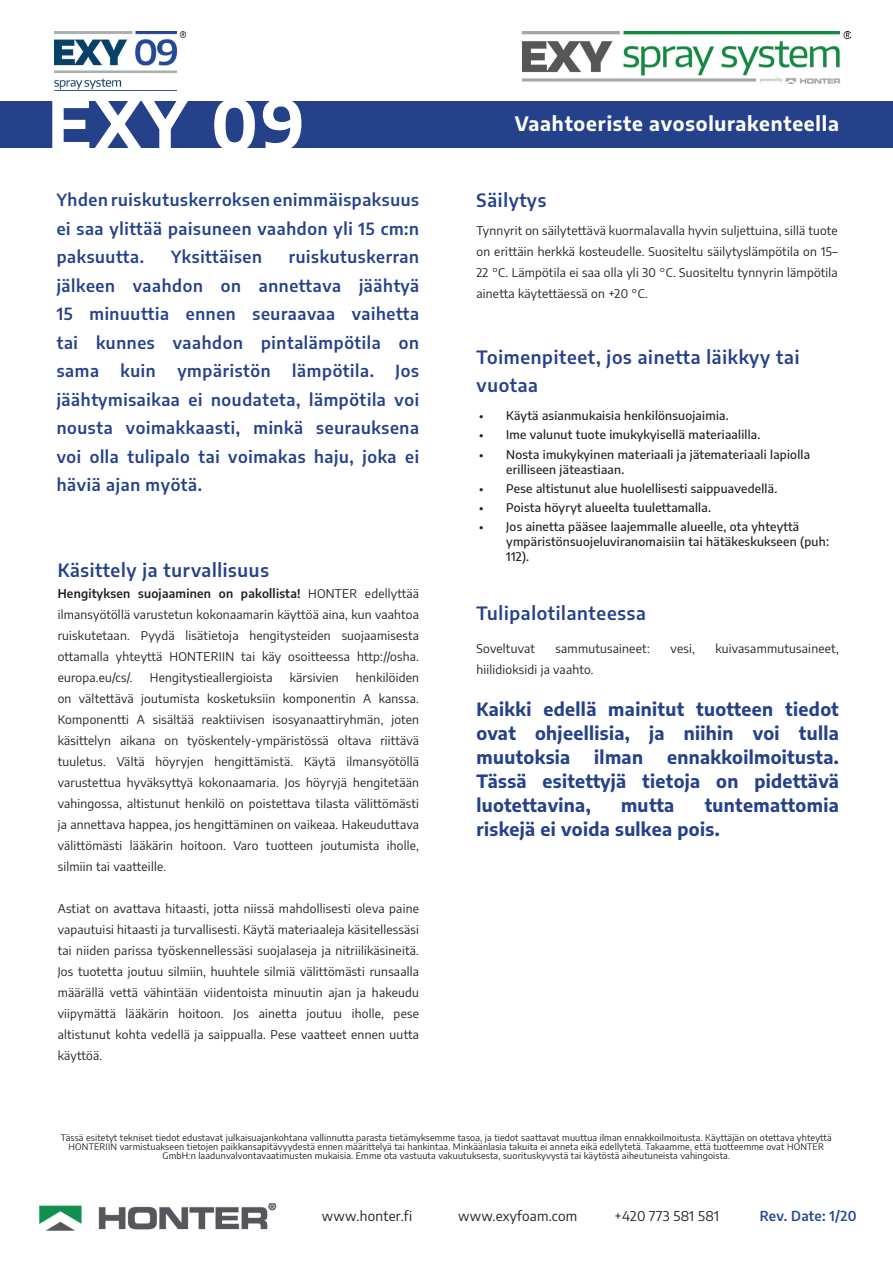
<style>
.page{position:relative;width:893px;height:1263px;background:#fff}
.page>*{position:absolute;margin:0;border:0;box-sizing:border-box;transform-origin:0 0}
.t1{font:700 70.5px "Encode Sans";color:#fff}
.t2{font:700 19.5px "Encode Sans";letter-spacing:.04em;color:#fff}
.t3{font:700 18px/24px "Encode Sans";letter-spacing:.02em;color:#24418a;text-align:justify}
.t4{font:600 18px/28.5px "Encode Sans";letter-spacing:.04em;color:#24418a}
.t5{font:600 16.5px/28.5px "Encode Sans";letter-spacing:.04em;color:#24418a;text-align:justify}
.t6{font:13.5px "Encode Sans";letter-spacing:.02em;color:#231f20}
.t7{font:600 13.5px "Encode Sans";letter-spacing:.015em;color:#274b95}
.t8{font:12px/21px "Encode Sans";letter-spacing:.02em;color:#231f20;text-align:justify}
.t9{font:500 12px/15px "Encode Sans";letter-spacing:.02em;color:#231f20}
.t10{font:9px/9px "Encode Sans";letter-spacing:.02em;color:#231f20;text-align:center}
.s1{font-weight:600}
</style>
<div class="page">
<img style="left:55px;top:32px;width:131px;height:58px">
<img style="left:522px;top:32px;width:328px;height:51px">
<div style="left:0;top:101px;width:893px;height:47px;background:#24418a"></div>
<img style="left:39px;top:1203px;width:238px;height:28px">
<h1 class="t1" style="left:48px;top:72px;width:259px">EXY 09</h1>
<h3 class="t5" style="left:57px;top:185px;width:364px">Yhden ruiskutuskerroksen enimmäispaksuus ei saa ylittää paisuneen vaahdon yli 15 cm:n paksuutta.</h3>
<h3 class="t5" style="left:57px;top:242px;width:364px;text-indent:232px">ruiskutuskerran jälkeen vaahdon on annettava jäähtyä 15 minuuttia ennen seuraavaa vaihetta tai kunnes vaahdon pintalämpötila on sama</h3>
<h3 class="t5" style="left:171px;top:242px;width:92px">Yksittäisen</h3>
<h3 class="t5" style="left:121px;top:356px;width:37px">kuin</h3>
<h3 class="t5" style="left:177px;top:356px;width:95px">ympäristön</h3>
<h3 class="t5" style="left:292px;top:356px;width:83px">lämpötila.</h3>
<h3 class="t5" style="left:57px;top:356px;width:364px;text-indent:339px">Jos jäähtymisaikaa ei noudateta, lämpötila voi nousta voimakkaasti, minkä seurauksena voi olla tulipalo tai voimakas haju, joka ei häviä ajan myötä.</h3>
<h3 class="t4" style="left:58px;top:555px;width:213px">Käsittely ja turvallisuus</h3>
<p class="t8" style="left:58px;top:582px;width:363px"><span class="s1">Hengityksen suojaaminen on pakollista!</span> HONTER edellyttää ilmansyötöllä varustetun kokonaamarin käyttöä aina, kun vaahtoa ruiskutetaan. Pyydä lisätietoja hengitysteiden suojaamisesta ottamalla yhteyttä HONTERIIN tai käy osoitteessa http://osha. europa.eu/cs/.</p>
<p class="t8" style="left:58px;top:666px;width:363px;text-indent:298px">henkilöiden on vältettävä joutumista kosketuksiin komponentin A kanssa.<br>Komponentti A sisältää reaktiivisen isosyanaattiryhmän, joten käsittelyn aikana on työskentely-ympäristössä oltava riittävä tuuletus. Vältä höyryjen hengittämistä. Käytä ilmansyötöllä varustettua hyväksyttyä kokonaamaria. Jos höyryjä hengitetään vahingossa, altistunut henkilö on poistettava tilasta välittömästi ja annettava happea, jos hengittäminen on vaikeaa. Hakeuduttava välittömästi lääkärin hoitoon. Varo tuotteen joutumista iholle, silmiin tai vaatteille.</p>
<p class="t8" style="left:58px;top:897px;width:363px">Astiat on avattava hitaasti, jotta niissä mahdollisesti oleva paine vapautuisi hitaasti ja turvallisesti. Käytä materiaaleja käsitellessäsi tai niiden parissa työskennellessäsi suojalaseja ja nitriilikäsineitä.<br>Jos tuotetta joutuu silmiin, huuhtele silmiä välittömästi runsaalla määrällä vettä vähintään viidentoista minuutin ajan ja hakeudu viipymättä lääkärin hoitoon. Jos ainetta joutuu iholle, pese altistunut kohta vedellä ja saippualla. Pese vaatteet ennen uutta käyttöä.</p>
<p class="t8" style="left:150px;top:666px;width:124px">Hengitystieallergioista</p>
<p class="t8" style="left:290px;top:666px;width:50px">kärsivien</p>
<h2 class="t2" style="left:515px;top:109px;width:325px">Vaahtoeriste avosolurakenteella</h2>
<h3 class="t4" style="left:476px;top:185px;width:71px">Säilytys</h3>
<p class="t8" style="left:476px;top:219px;width:363px">Tynnyrit on säilytettävä kuormalavalla hyvin suljettuina, sillä tuote on erittäin herkkä kosteudelle. Suositeltu säilytyslämpötila on 15– 22 °C. Lämpötila ei saa olla yli 30 °C. Suositeltu tynnyrin lämpötila ainetta käytettäessä on +20 °C.</p>
<h3 class="t4" style="left:476px;top:342px;width:324px">Toimenpiteet, jos ainetta läikkyy tai vuotaa</h3>
<p class="t9" style="left:479px;top:407px;width:251px">• Käytä asianmukaisia henkilönsuojaimia.</p>
<p class="t9" style="left:479px;top:427px;width:283px">• Ime valunut tuote imukykyisellä materiaalilla.</p>
<p class="t9" style="left:506px;top:446px;width:305px;text-indent:-27px">• Nosta imukykyinen materiaali ja jätemateriaali lapiolla erilliseen jäteastiaan.</p>
<p class="t9" style="left:479px;top:480px;width:300px">• Pese altistunut alue huolellisesti saippuavedellä.</p>
<p class="t9" style="left:479px;top:499px;width:233px">• Poista höyryt alueelta tuulettamalla.</p>
<p class="t9" style="left:506px;top:519px;width:324px;text-indent:-27px">• Jos ainetta pääsee laajemmalle alueelle, ota yhteyttä ympäristönsuojeluviranomaisiin tai hätäkeskukseen (puh:<br>112).</p>
<h3 class="t4" style="left:476px;top:598px;width:171px">Tulipalotilanteessa</h3>
<p class="t8" style="left:476px;top:638px;width:60px">Soveltuvat</p>
<p class="t8" style="left:556px;top:638px;width:96px">sammutusaineet:</p>
<p class="t8" style="left:670px;top:638px;width:26px">vesi,</p>
<p class="t8" style="left:715px;top:638px;width:125px">kuivasammutusaineet,</p>
<p class="t8" style="left:476px;top:659px;width:119px">hiilidioksidi ja vaahto.</p>
<h3 class="t3" style="left:476px;top:696px;width:364px">Kaikki edellä mainitut tuotteen tiedot ovat ohjeellisia, ja niihin voi tulla muutoksia</h3>
<h3 class="t3" style="left:476px;top:744px;width:364px;text-indent:191px">ennakkoilmoitusta.<br>Tässä esitettyjä tietoja on pidettävä luotettavina,</h3>
<h3 class="t3" style="left:594px;top:744px;width:50px">ilman</h3>
<h3 class="t3" style="left:476px;top:792px;width:364px;text-indent:228px">tuntemattomia riskejä ei voida sulkea pois.</h3>
<h3 class="t3" style="left:621px;top:792px;width:55px">mutta</h3>
<p class="t10" style="left:61px;top:1133px;width:772px">Tässä esitetyt tekniset tiedot edustavat julkaisuajankohtana vallinnutta parasta tietämyksemme tasoa, ja tiedot saattavat muuttua ilman ennakkoilmoitusta. Käyttäjän on otettava yhteyttä<br>HONTERIIN varmistuakseen tietojen paikkansapitävyydestä ennen määrittelyä tai hankintaa. Minkäänlasia takuita ei anneta eikä edellytetä. Takaamme, että tuotteemme ovat HONTER<br>GmbH:n laadunvalvontavaatimusten mukaisia. Emme ota vastuuta vakuutuksesta, suorituskyvystä tai käytöstä aiheutuneista vahingoista.</p>
<p class="t6" style="left:322px;top:1207px;width:92px">www.honter.fi</p>
<p class="t6" style="left:458px;top:1207px;width:121px">www.exyfoam.com</p>
<p class="t6" style="left:615px;top:1207px;width:106px">+420 773 581 581</p>
<p class="t7" style="left:760px;top:1206px;width:98px">Rev. Date: 1/20</p>
</div>
